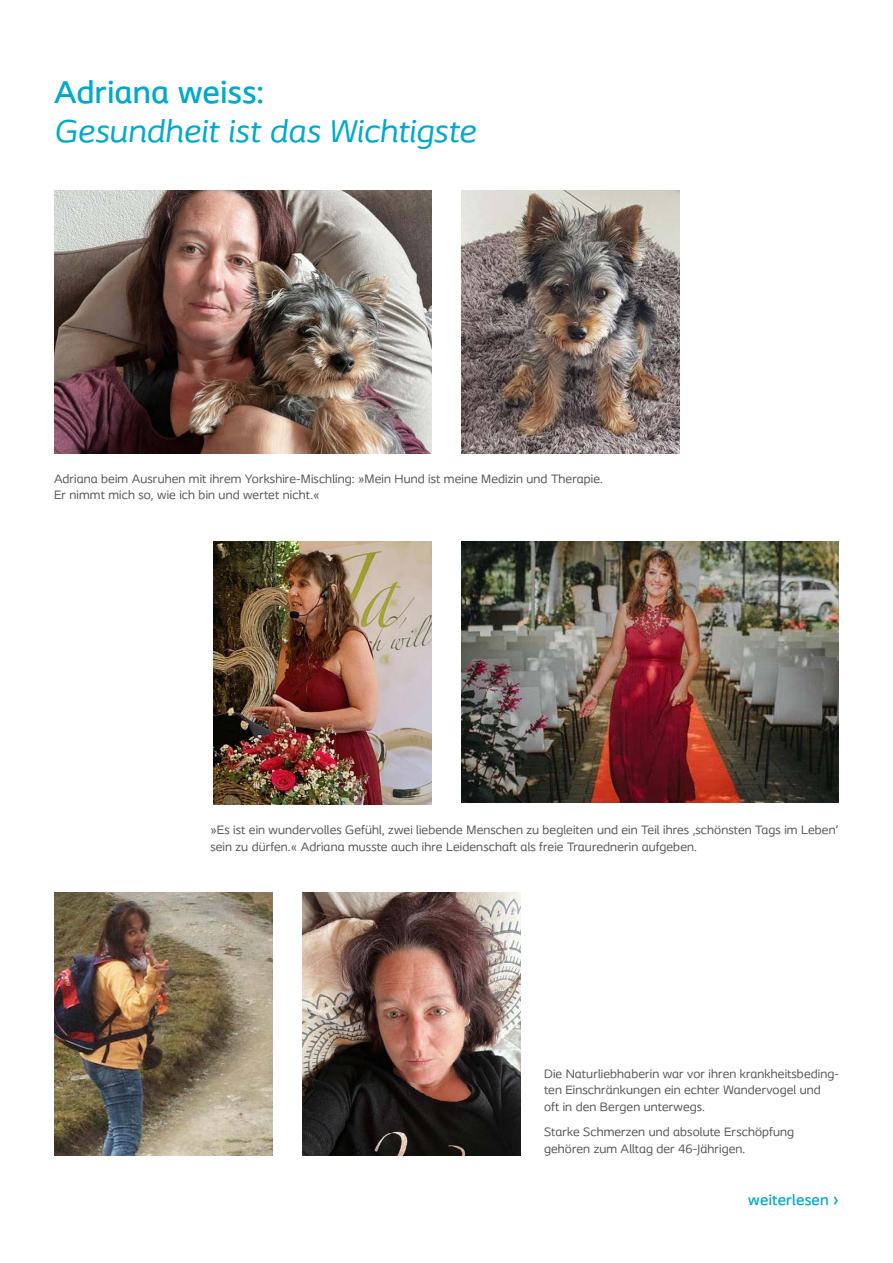
<style>
.page{position:relative;width:893px;height:1263px;background:#fff}
.page>*{position:absolute;margin:0;border:0;box-sizing:border-box;transform-origin:0 0}
.t1{font:italic 33px "Coloplast";letter-spacing:.005em;color:#00a9cd}
.t2{font:500 33px "Coloplast";letter-spacing:.01em;color:#00a9cd}
.t3{font:500 15.75px "Coloplast";letter-spacing:.015em;color:#00a9cd}
.t4{font:12.75px/16.5px "Coloplast";letter-spacing:.01em;color:#575756}
.s1{font-size:18px}
</style>
<div class="page">
<img style="left:54px;top:190px;width:377px;height:264px">
<img style="left:461px;top:190px;width:218px;height:264px">
<img style="left:302px;top:893px;width:218px;height:263px">
<img style="left:461px;top:542px;width:378px;height:260px">
<img style="left:214px;top:542px;width:217px;height:263px">
<img style="left:54px;top:893px;width:218px;height:263px">
<h1 class="t2" style="left:54px;top:72px;width:212px">Adriana weiss:</h1>
<h1 class="t1" style="left:54px;top:111px;width:423px">Gesundheit ist das Wichtigste</h1>
<p class="t4" style="left:54px;top:470px;width:550px">Adriana beim Ausruhen mit ihrem Yorkshire-Mischling: »Mein Hund ist meine Medizin und Therapie.<br>Er nimmt mich so, wie ich bin und wertet nicht.«</p>
<p class="t4" style="left:210px;top:821px;width:629px">»Es ist ein wundervolles Gefühl, zwei liebende Menschen zu begleiten und ein Teil ihres ‚schönsten Tags im Leben‘ sein zu dürfen.« Adriana musste auch ihre Leidenschaft als freie Traurednerin aufgeben.</p>
<p class="t4" style="left:544px;top:1065px;width:296px">Die Naturliebhaberin war vor ihren krankheitsbeding&shy;ten Einschränkungen ein echter Wandervogel und oft in den Bergen unterwegs.</p>
<p class="t4" style="left:544px;top:1124px;width:252px">Starke Schmerzen und absolute Erschöpfung gehören zum Alltag der 46-Jährigen.</p>
<p class="t3" style="left:748px;top:1190px;width:92px">weiterlesen <span class="s1">›</span></p>
</div>
